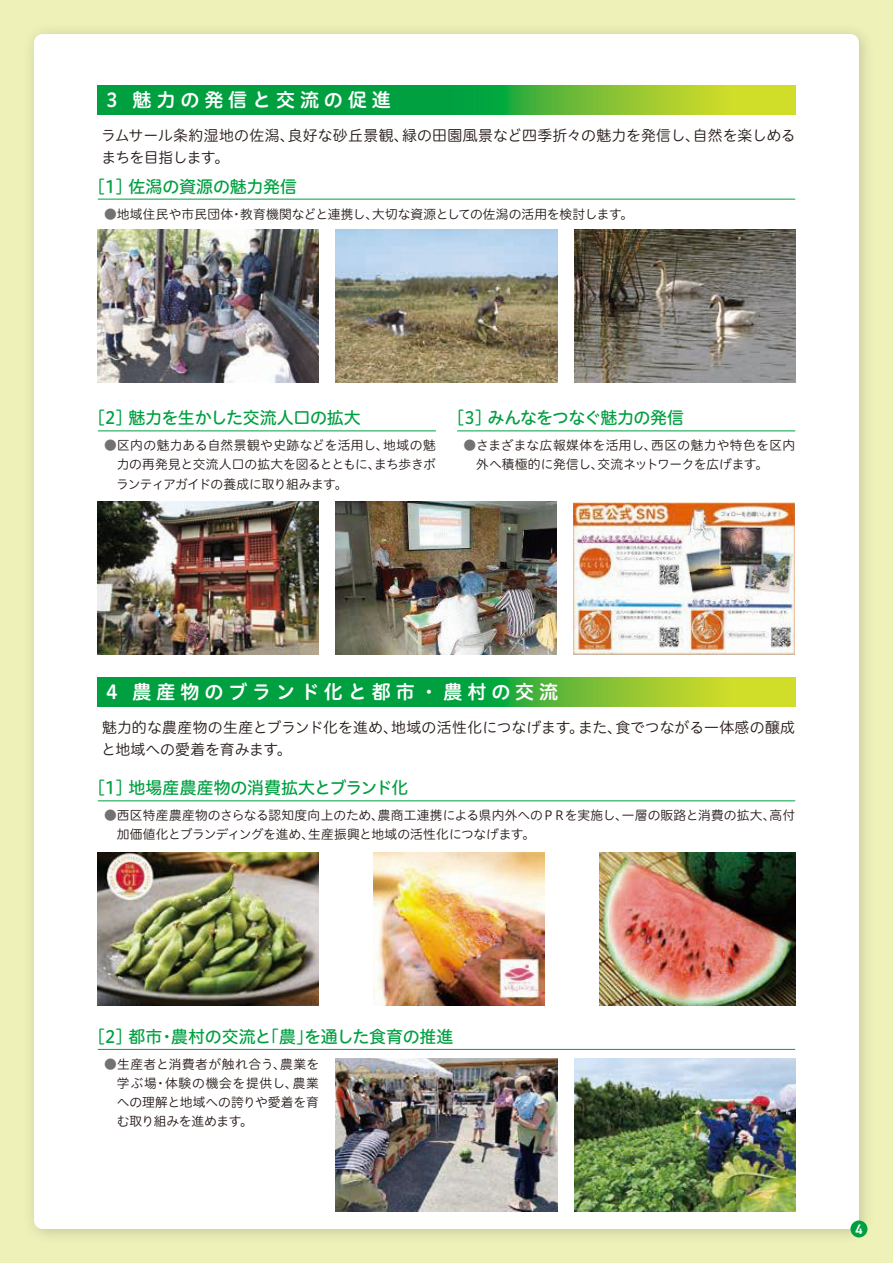
<style>
.page{position:relative;width:893px;height:1263px;background:#eef2b9}
.page>*{position:absolute;margin:0;border:0;box-sizing:border-box;transform-origin:0 0}
.t1{font:19.2px "Hiragino UD Sans R Std N W6";letter-spacing:.25em;color:#fff}
.t2{font:16.95px "Hiragino UD Sans R Std N W5";letter-spacing:-.015em;color:#00a041}
.t3{font:16.95px "Hiragino UD Sans R Std N W5";letter-spacing:-.035em;color:#00a041}
.t4{font:14.85px/22.4px "Hiragino UD Sans R Std N W3";letter-spacing:.005em;color:#231916}
.t5{font:600 13.8px "DIN2014";color:#fff}
.t6{font:12.75px/19.2px "Hiragino UD Sans R Std N W3";color:#231916}
.s1{color:#727272}
</style>
<div class="page">
<div style="left:22px;top:22px;width:853px;height:1223px;background:#e6eab3"></div>
<div style="left:34px;top:34px;width:825px;height:1195px;background:#fff;border-radius:9px"></div>
<hr style="left:98px;top:199px;width:697px;height:1px;background:#00a041">
<hr style="left:98px;top:800px;width:697px;height:1px;background:#00a041">
<hr style="left:98px;top:1049px;width:697px;height:1px;background:#00a041">
<hr style="left:98px;top:431px;width:338px;height:1px;background:#00a041">
<hr style="left:457px;top:431px;width:338px;height:1px;background:#00a041">
<svg style="left:98px;top:85px;width:697px;height:30px;background:#3eb13a"></svg>
<svg style="left:98px;top:677px;width:697px;height:30px;background:#3eb13a"></svg>
<img style="left:336px;top:1059px;width:221px;height:153px">
<img style="left:98px;top:853px;width:221px;height:153px">
<img style="left:98px;top:230px;width:221px;height:153px">
<img style="left:98px;top:502px;width:221px;height:153px">
<img style="left:574px;top:1059px;width:221px;height:153px">
<img style="left:374px;top:853px;width:170px;height:153px">
<img style="left:336px;top:230px;width:221px;height:153px">
<img style="left:335px;top:502px;width:222px;height:153px">
<img style="left:599px;top:853px;width:196px;height:153px">
<img style="left:574px;top:230px;width:221px;height:153px">
<img style="left:573px;top:503px;width:222px;height:151px">
<div style="left:850px;top:1220px;width:17px;height:17px;background:#00a041;border-radius:50%"></div>
<h1 class="t1" style="left:106px;top:85px;width:286px">3 魅力の発信と交流の促進</h1>
<p class="t4" style="left:101px;top:123px;width:696px">ラムサール条約湿地の佐潟、良好な砂丘景観、緑の田園風景など四季折々の魅力を発信し、自然を楽しめるまちを目指します。</p>
<h2 class="t2" style="left:88px;top:173px;width:210px">［1］佐潟の資源の魅力発信</h2>
<p class="t6" style="left:104px;top:203px;width:531px"><span class="s1">●</span>地域住民や市民団体・教育機関などと連携し、大切な資源としての佐潟の活用を検討します。</p>
<h2 class="t2" style="left:88px;top:405px;width:274px">［2］魅力を生かした交流人口の拡大</h2>
<p class="t6" style="left:116px;top:435px;width:321px;text-align:justify;text-indent:-12px"><span class="s1">●</span>区内の魅力ある自然景観や史跡などを活用し、地域の魅力の再発見と交流人口の拡大を図るとともに、まち歩きボランティアガイドの養成に取り組みます。</p>
<h2 class="t3" style="left:448px;top:405px;width:238px">［3］みんなをつなぐ魅力の発信</h2>
<p class="t6" style="left:476px;top:435px;width:321px;text-indent:-13px"><span class="s1">●</span>さまざまな広報媒体を活用し、西区の魅力や特色を区内外へ積極的に発信し、交流ネットワークを広げます。</p>
<h1 class="t1" style="left:106px;top:677px;width:453px">4 農産物のブランド化と都市・農村の交流</h1>
<p class="t4" style="left:101px;top:715px;width:696px">魅力的な農産物の生産とブランド化を進め、地域の活性化につなげます。また、食でつながる一体感の醸成と地域への愛着を育みます。</p>
<h2 class="t2" style="left:88px;top:775px;width:322px">［1］地場産農産物の消費拡大とブランド化</h2>
<p class="t6" style="left:117px;top:805px;width:680px;text-indent:-13px"><span class="s1">●</span>西区特産農産物のさらなる認知度向上のため、農商工連携による県内外へのＰＲを実施し、一層の販路と消費の拡大、高付加価値化とブランディングを進め、生産振興と地域の活性化につなげます。</p>
<h2 class="t2" style="left:88px;top:1023px;width:367px">［2］都市・農村の交流と「農」を通した食育の推進</h2>
<p class="t6" style="left:117px;top:1054px;width:204px;text-align:justify;text-indent:-13px"><span class="s1">●</span>生産者と消費者が触れ合う、農業を学ぶ場・体験の機会を提供し、農業への理解と地域への誇りや愛着を育む取り組みを進めます。</p>
<p class="t5" style="left:855px;top:1220px;width:9px">4</p>
</div>
